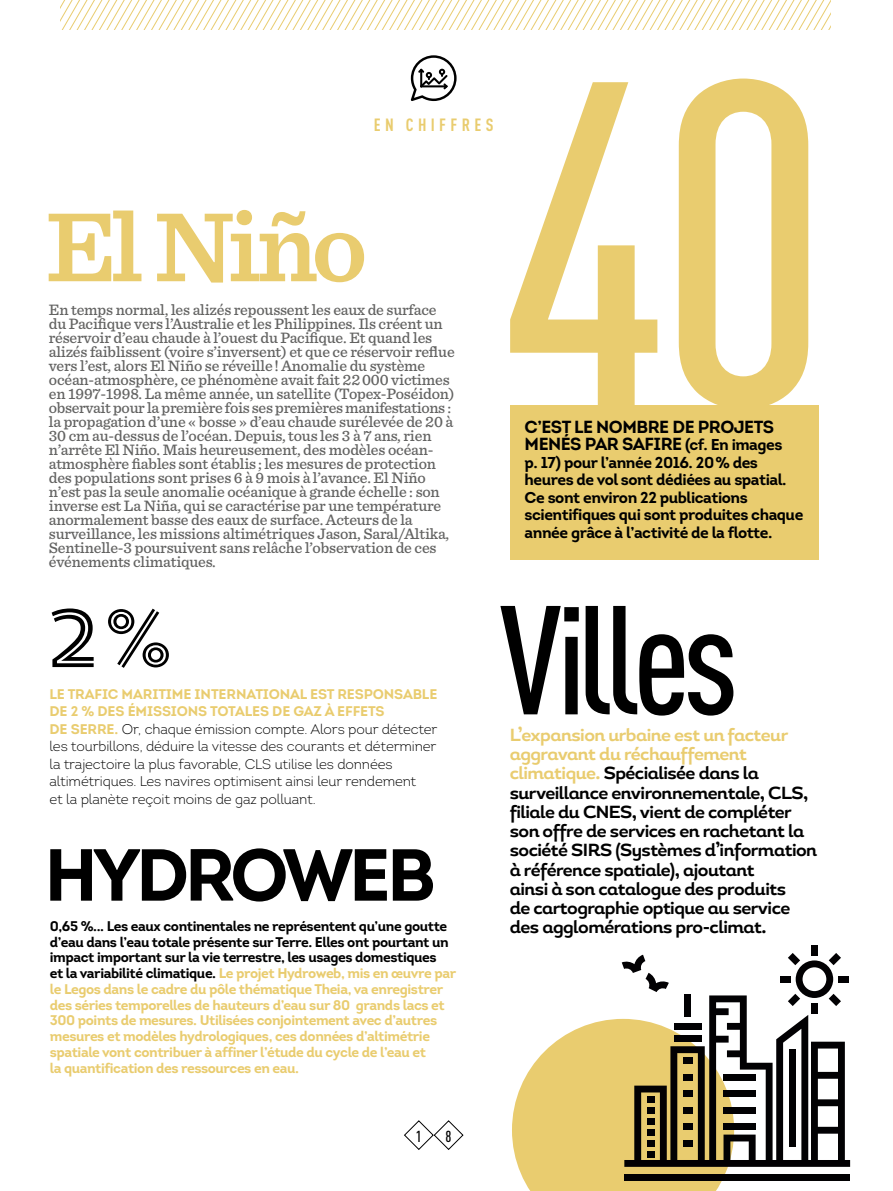
<style>
.page{position:relative;width:893px;height:1191px;background:#fff}
.page>*{position:absolute;margin:0;border:0;box-sizing:border-box;transform-origin:0 0}
.t1{font:500 454.47px "DIN Cond";color:#e9cc6f}
.t2{font:500 152.25px "DIN Cond";letter-spacing:-.045em;color:#000}
.t3{font:600 102.55px "Sentinel";letter-spacing:-.06em;color:#e9cc6f}
.t4{font:82.25px "Core Circus 2 D Double";color:#000}
.t5{font:700 73.5px "Intro";letter-spacing:-.065em;color:#000}
.t6{font:700 17.5px/19.2px "Magallanes";letter-spacing:-.03em;color:#000}
.t7{font:700 17.5px/17.5px "Intro";letter-spacing:-.03em;color:#000}
.t8{font:700 17.5px "DIN Cond";letter-spacing:.25em;color:#e9cc6f}
.t9{font:500 15.75px/14px "Sentinel";letter-spacing:-.01em;color:#636362}
.t10{font:700 15.75px/17.5px "Intro";letter-spacing:-.03em;color:#000}
.t11{font:500 15.75px "DIN Cond";color:#000}
.t12{font:700 14px/15.8px "Intro";letter-spacing:-.03em;color:#e9cc6f}
.t13{font:300 14px/17.5px "Intro";letter-spacing:-.01em;color:#000}
.s1{font-size:15.75px}
.s2{font-weight:700;color:#e9cc6f}
.s3{color:#000}
.s4{color:#e9cc6f}
</style>
<div class="page">
<svg style="left:61px;top:0;width:769px;height:30px"></svg>
<svg style="left:404px;top:1120px;width:60px;height:30px"></svg>
<svg style="left:411px;top:55px;width:46px;height:46px"></svg>
<div style="left:510px;top:405px;width:309px;height:154px;background:#e9cc6f"></div>
<div style="left:811px;top:945px;width:7px;height:11px;background:#020103"></div>
<svg style="left:512px;top:953px;width:339px;height:238px"></svg>
<p class="t8" style="left:374px;top:114px;width:121px">EN CHIFFRES</p>
<h3 class="t3" style="left:46px;top:168px;width:323px">El Niño</h3>
<p class="t9" style="left:49px;top:301px;width:407px">En temps normal, les alizés repoussent les eaux de surface du Pacifique vers l’Australie et les Philippines. Ils créent un réservoir d’eau chaude à l’ouest du Pacifique. Et quand les alizés faiblissent (voire s’inversent) et que ce réservoir reflue vers l’est, alors El Niño se réveille ! Anomalie du système océan-atmosphère, ce phénomène avait fait 22 000 victimes en 1997-1998. La même année, un satellite (Topex-Poséidon) observait pour la première fois ses premières manifestations : la propagation d’une « bosse » d’eau chaude surélevée de 20 à 30 cm au-dessus de l’océan. Depuis, tous les 3 à 7 ans, rien n’arrête El Niño. Mais heureusement, des modèles océan&shy;atmosphère fiables sont établis ; les mesures de protection des populations sont prises 6 à 9 mois à l’avance. El Niño n’est pas la seule anomalie océanique à grande échelle : son inverse est La Niña, qui se caractérise par une température anormalement basse des eaux de surface. Acteurs de la surveillance, les missions altimétriques Jason, Saral/Altika, Sentinelle-3 poursuivent sans relâche l’observation de ces événements climatiques.</p>
<h1 class="t1" style="left:497px;top:-26px;width:335px">40</h1>
<p class="t7" style="left:525px;top:418px;width:259px">C’EST LE NOMBRE DE PROJETS<br>MENÉS PAR SAFIRE <span class="s1">(cf. En images</span></p>
<p class="t10" style="left:525px;top:453px;width:280px">p. 17) pour l’année 2016. 20% des heures de vol sont dédiées au spatial.<br>Ce sont environ 22 publications scientifiques qui sont produites chaque année grâce à l’activité de la flotte.</p>
<h3 class="t4" style="left:40px;top:582px;width:143px">2%</h3>
<p class="t13" style="left:50px;top:685px;width:389px"><span class="s2">LE TRAFIC MARITIME INTERNATIONAL EST RESPONSABLE DE 2 % DES ÉMISSIONS TOTALES DE GAZ À EFFETS<br>DE SERRE.</span> Or, chaque émission compte. Alors pour détecter les tourbillons, déduire la vitesse des courants et déterminer la trajectoire la plus favorable, CLS utilise les données altimétriques. Les navires optimisent ainsi leur rendement<br>et la planète reçoit moins de gaz polluant.</p>
<h3 class="t5" style="left:44px;top:828px;width:393px">HYDROWEB</h3>
<p class="t12" style="left:50px;top:918px;width:408px"><span class="s3">0,65 %... Les eaux continentales ne représentent qu’une goutte d’eau dans l’eau totale présente sur Terre. Elles ont pourtant un impact important sur la vie terrestre, les usages domestiques<br>et la variabilité climatique.</span> Le projet Hydroweb, mis en œuvre par le Legos dans le cadre du pôle thématique Theia, va enregistrer des séries temporelles de hauteurs d’eau sur 80 grands lacs et 300 points de mesures. Utilisées conjointement avec d’autres mesures et modèles hydrologiques, ces données d’altimétrie spatiale vont contribuer à affiner l’étude du cycle de l’eau et<br>la quantification des ressources en eau.</p>
<p class="t11" style="left:416px;top:1126px;width:8px">1</p>
<p class="t11" style="left:446px;top:1126px;width:8px">8</p>
<h2 class="t2" style="left:500px;top:570px;width:240px">Villes</h2>
<p class="t6" style="left:510px;top:725px;width:309px"><span class="s4">L’expansion urbaine est un facteur aggravant du réchauffement climatique.</span> Spécialisée dans la surveillance environnementale, CLS, filiale du CNES, vient de compléter son offre de services en rachetant la société SIRS (Systèmes d’information à référence spatiale), ajoutant<br>ainsi à son catalogue des produits<br>de cartographie optique au service des agglomérations pro-climat.</p>
</div>
